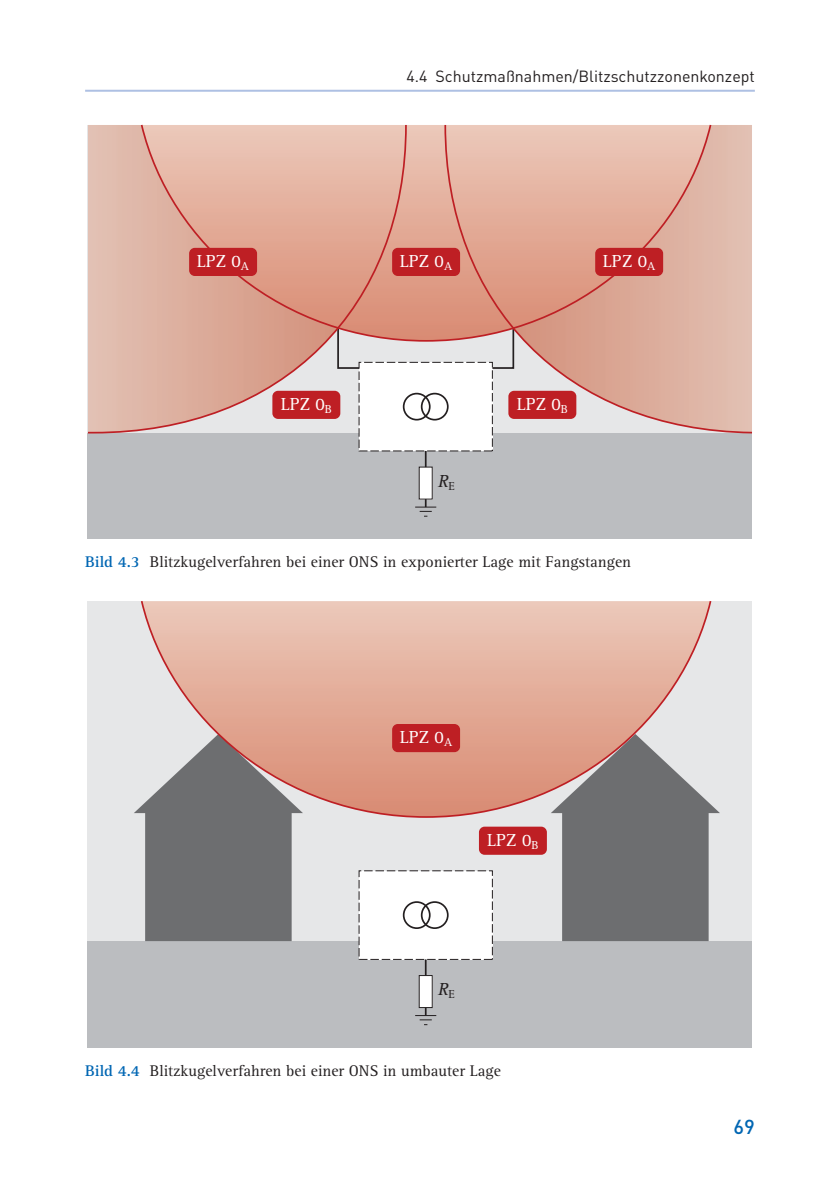
<style>
.page{position:relative;width:840px;height:1191px;background:#fff}
.page>*{position:absolute;margin:0;border:0;box-sizing:border-box;transform-origin:0 0}
.t1{font:500 20px "DIN Pro";color:#0066b3}
.t2{font:18px "Rotis Serif Pro";color:#fff}
.t3{font:italic 18px "Rotis Serif Pro";color:#231f20}
.t4{font:16px "Rotis Serif Pro";color:#231f20}
.t5{font:16px "DIN Pro";color:#231f20}
.s1{font-weight:700;color:#0066b3}
</style>
<div class="page">
<hr style="left:85px;top:90px;width:669px;height:2px;background:#aec0e3">
<div style="left:88px;top:433px;width:663px;height:106px;background:#bbbdc0"></div>
<div style="left:419px;top:467px;width:13px;height:32px;background:#fff"></div>
<svg style="left:415px;top:499px;width:21px;height:18px"></svg>
<div style="left:359px;top:362px;width:133px;height:89px;background:#fff"></div>
<svg style="left:424px;top:451px;width:2px;height:16px"></svg>
<div style="left:402px;top:393px;width:28px;height:27px;border:2px solid #231f20;border-radius:50%"></div>
<div style="left:420px;top:393px;width:28px;height:27px;border:2px solid #231f20;border-radius:50%"></div>
<svg style="left:88px;top:125px;width:319px;height:309px;background:#e1c3b9"></svg>
<svg style="left:443px;top:125px;width:308px;height:309px;background:#e0c3b9"></svg>
<svg style="left:139px;top:124px;width:573px;height:218px;background:#e1ac9b"></svg>
<div style="left:392px;top:248px;width:68px;height:28px;background:#be1f24;border-radius:6px"></div>
<div style="left:595px;top:248px;width:67px;height:28px;background:#be1f24;border-radius:6px"></div>
<div style="left:508px;top:391px;width:68px;height:28px;background:#be1f24;border-radius:6px"></div>
<div style="left:272px;top:391px;width:68px;height:28px;background:#be1f24;border-radius:6px"></div>
<div style="left:189px;top:248px;width:68px;height:28px;background:#be1f24;border-radius:6px"></div>
<div style="left:88px;top:941px;width:663px;height:106px;background:#bbbdc0"></div>
<div style="left:88px;top:601px;width:663px;height:340px;background:#e6e7e8"></div>
<div style="left:419px;top:975px;width:13px;height:32px;background:#fff"></div>
<svg style="left:415px;top:1007px;width:21px;height:18px"></svg>
<div style="left:359px;top:870px;width:133px;height:89px;background:#fff"></div>
<svg style="left:424px;top:959px;width:2px;height:16px"></svg>
<div style="left:402px;top:901px;width:28px;height:28px;border:2px solid #231f20;border-radius:50%"></div>
<div style="left:420px;top:901px;width:28px;height:28px;border:2px solid #231f20;border-radius:50%"></div>
<svg style="left:134px;top:808px;width:158px;height:133px;background:#767779"></svg>
<svg style="left:562px;top:806px;width:157px;height:135px;background:#757678"></svg>
<svg style="left:139px;top:601px;width:573px;height:217px;background:#d5ada0"></svg>
<div style="left:392px;top:724px;width:68px;height:28px;background:#be1f24;border-radius:6px"></div>
<div style="left:478px;top:826px;width:68px;height:28px;background:#be1f24;border-radius:6px"></div>
<p class="t5" style="left:406px;top:70px;width:349px">4.4 Schutzmaßnahmen/Blitzschutzzonenkonzept</p>
<p class="t2" style="left:197px;top:254px;width:54px">LPZ 0<sub>A</sub></p>
<p class="t2" style="left:399px;top:254px;width:54px">LPZ 0<sub>A</sub></p>
<p class="t2" style="left:602px;top:254px;width:54px">LPZ 0<sub>A</sub></p>
<p class="t2" style="left:280px;top:397px;width:53px">LPZ 0<sub>B</sub></p>
<p class="t2" style="left:516px;top:397px;width:53px">LPZ 0<sub>B</sub></p>
<p class="t3" style="left:437px;top:470px;width:19px">R<sub>E</sub></p>
<p class="t4" style="left:85px;top:555px;width:547px"><span class="s1">Bild 4.3</span> Blitzkugelverfahren bei einer ONS in exponierter Lage mit Fangstangen</p>
<p class="t2" style="left:399px;top:730px;width:54px">LPZ 0<sub>A</sub></p>
<p class="t2" style="left:487px;top:832px;width:53px">LPZ 0<sub>B</sub></p>
<p class="t3" style="left:437px;top:978px;width:19px">R<sub>E</sub></p>
<p class="t4" style="left:85px;top:1064px;width:417px"><span class="s1">Bild 4.4</span> Blitzkugelverfahren bei einer ONS in umbauter Lage</p>
<p class="t1" style="left:733px;top:1115px;width:23px">69</p>
</div>
